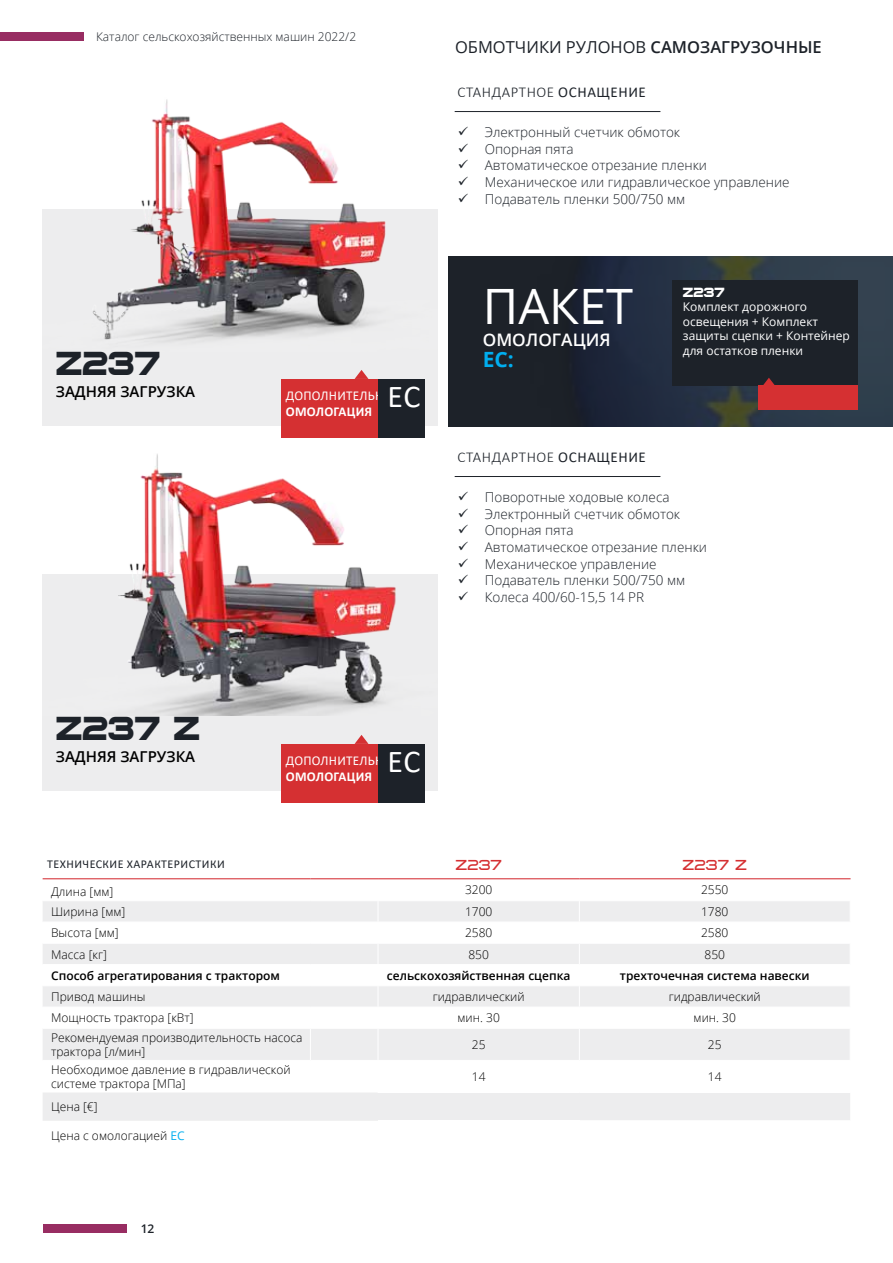
<style>
.page{position:relative;width:893px;height:1263px;background:#fff}
.page>*{position:absolute;margin:0;border:0;box-sizing:border-box;transform-origin:0 0}
.t1{font:48.75px "Open Sans";color:#fff}
.t2{font:700 45px "Bitsumishi Pro";color:#1d2229}
.t3{font:31.95px "Calibri";color:#fff}
.t4{font:700 21px "Open Sans";color:#00aeef}
.t5{font:19.5px "Bitsumishi Pro";color:#d53032}
.t6{font:700 18px "Bitsumishi Pro";color:#fff}
.t7{font:600 17.25px "Open Sans";color:#fff}
.t8{font:600 16.5px "Open Sans";color:#1d2229}
.t9{font:16.5px "Open Sans";color:#1d2229}
.t10{font:300 15px "Calibri";letter-spacing:.04em;color:#1d2229}
.t11{font:600 15px "Open Sans";color:#000}
.t12{font:15px "Calibri";color:#1d2229}
.t13{font:300 13.5px/16.6px "Open Sans";color:#1d2229}
.t14{font:13.5px "Calibri";letter-spacing:.02em;color:#fff}
.t15{font:700 13.5px "Calibri";letter-spacing:.02em;color:#fff}
.t16{font:300 12px/14.4px "Open Sans";color:#000}
.t17{font:600 12px "Open Sans";color:#000}
.t18{font:12px/14.4px "Open Sans";color:#fff}
.t19{font:300 12px "Open Sans";color:#1d2229}
.t20{font:12px "Calibri";color:#1d2229}
.t21{font:600 12px "Open Sans";color:#1d2229}
.s1{font-weight:400}
.s2{font-weight:400;color:#00aeef}
</style>
<div class="page">
<div style="left:43px;top:1224px;width:83px;height:9px;background:#982d62"></div>
<div style="left:0;top:32px;width:84px;height:9px;background:#982d62"></div>
<div style="left:42px;top:209px;width:396px;height:217px;background:#ededee"></div>
<div style="left:42px;top:574px;width:396px;height:216px;background:#ededee"></div>
<img style="left:92px;top:99px;width:294px;height:243px">
<img style="left:118px;top:454px;width:278px;height:261px">
<div style="left:281px;top:379px;width:144px;height:59px;background:#d53032"></div>
<div style="left:378px;top:379px;width:47px;height:59px;background:#1d2229"></div>
<svg style="left:355px;top:370px;width:13px;height:9px"></svg>
<div style="left:281px;top:744px;width:144px;height:58px;background:#d53032"></div>
<div style="left:378px;top:744px;width:47px;height:58px;background:#1d2229"></div>
<svg style="left:355px;top:735px;width:13px;height:9px"></svg>
<hr style="left:455px;top:111px;width:205px;height:1px;background:#1d2229">
<hr style="left:455px;top:476px;width:205px;height:1px;background:#1d2229">
<svg style="left:43px;top:901px;width:807px;height:220px;fill:#ededee"></svg>
<hr style="left:43px;top:922px;width:267px;height:1px;background:#fff">
<hr style="left:310px;top:922px;width:68px;height:1px;background:#fff">
<hr style="left:378px;top:922px;width:201px;height:1px;background:#fff">
<hr style="left:579px;top:922px;width:272px;height:1px;background:#fff">
<hr style="left:43px;top:943px;width:267px;height:1px;background:#fff">
<hr style="left:310px;top:943px;width:68px;height:1px;background:#fff">
<hr style="left:378px;top:943px;width:201px;height:1px;background:#fff">
<hr style="left:579px;top:943px;width:272px;height:1px;background:#fff">
<hr style="left:43px;top:964px;width:267px;height:1px;background:#fff">
<hr style="left:310px;top:964px;width:68px;height:1px;background:#fff">
<hr style="left:378px;top:964px;width:201px;height:1px;background:#fff">
<hr style="left:579px;top:964px;width:272px;height:1px;background:#fff">
<hr style="left:43px;top:985px;width:267px;height:1px;background:#fff">
<hr style="left:310px;top:985px;width:68px;height:1px;background:#fff">
<hr style="left:378px;top:985px;width:201px;height:1px;background:#fff">
<hr style="left:579px;top:985px;width:272px;height:1px;background:#fff">
<hr style="left:43px;top:1007px;width:267px;height:1px;background:#fff">
<hr style="left:310px;top:1007px;width:68px;height:1px;background:#fff">
<hr style="left:378px;top:1007px;width:201px;height:1px;background:#fff">
<svg style="left:378px;top:879px;width:1px;height:149px"></svg>
<hr style="left:579px;top:1007px;width:272px;height:1px;background:#fff">
<svg style="left:579px;top:879px;width:1px;height:149px"></svg>
<hr style="left:43px;top:1028px;width:267px;height:1px;background:#fff">
<hr style="left:310px;top:1028px;width:68px;height:1px;background:#fff">
<hr style="left:310px;top:1029px;width:1px;height:31px;background:#fff">
<hr style="left:378px;top:1028px;width:201px;height:1px;background:#fff">
<hr style="left:378px;top:1029px;width:1px;height:31px;background:#fff">
<hr style="left:579px;top:1028px;width:272px;height:1px;background:#fff">
<hr style="left:579px;top:1029px;width:1px;height:31px;background:#fff">
<hr style="left:43px;top:1060px;width:267px;height:1px;background:#fff">
<hr style="left:310px;top:1060px;width:68px;height:1px;background:#fff">
<hr style="left:378px;top:1060px;width:201px;height:1px;background:#fff">
<hr style="left:378px;top:1061px;width:1px;height:31px;background:#fff">
<hr style="left:579px;top:1060px;width:272px;height:1px;background:#fff">
<hr style="left:579px;top:1061px;width:1px;height:31px;background:#fff">
<hr style="left:378px;top:1092px;width:201px;height:1px;background:#fff">
<hr style="left:579px;top:1092px;width:272px;height:1px;background:#fff">
<hr style="left:378px;top:1120px;width:201px;height:1px;background:#fff">
<hr style="left:579px;top:1120px;width:271px;height:1px;background:#fff">
<hr style="left:43px;top:878px;width:267px;height:1px;background:#d22229">
<hr style="left:310px;top:878px;width:68px;height:1px;background:#d22229">
<hr style="left:378px;top:878px;width:201px;height:1px;background:#d22229">
<hr style="left:579px;top:878px;width:272px;height:1px;background:#d22229">
<div style="left:448px;top:256px;width:445px;height:170px;background:#1d2229"></div>
<img style="left:581px;top:256px;width:312px;height:170px">
<div style="left:672px;top:280px;width:186px;height:106px;background:#1d2229"></div>
<div style="left:758px;top:386px;width:99px;height:24px;background:#d53032"></div>
<svg style="left:762px;top:378px;width:14px;height:8px"></svg>
<p class="t19" style="left:96px;top:28px;width:262px">Каталог сельскохозяйственных машин 2022/2</p>
<h2 class="t2" style="left:56px;top:346px;width:106px">Z237</h2>
<p class="t11" style="left:56px;top:381px;width:141px">ЗАДНЯЯ ЗАГРУЗКА</p>
<h3 class="t3" style="left:387px;top:375px;width:35px">ЕС</h3>
<p class="t14" style="left:286px;top:386px;width:35px">Дополнительно</p>
<p class="t15" style="left:286px;top:402px;width:88px">омологация</p>
<p class="t9" style="left:455px;top:36px;width:13px">ОБМОТ</p>
<p class="t9" style="left:515px;top:36px;width:24px">ЧИКИ</p>
<p class="t9" style="left:566px;top:36px;width:23px">РУЛОНО</p>
<p class="t8" style="left:636px;top:36px;width:28px"><span class="s1">В</span> САМ</p>
<p class="t8" style="left:687px;top:36px;width:123px">ОЗАГРУЗОЧ НЫЕ</p>
<p class="t10" style="left:457px;top:83px;width:112px">Стандартное <span class="s1">осна</span></p>
<p class="t12" style="left:597px;top:82px;width:24px">щение</p>
<p class="t13" style="left:485px;top:123px;width:306px">Электронный счетчик обмоток<br>Опорная пята<br>Автоматическое отрезание пленки<br>Механическое или гидравлическое управление<br>Подаватель пленки 500/750 мм</p>
<h1 class="t1" style="left:483px;top:272px;width:31px">ПАКЕТ</h1>
<p class="t7" style="left:483px;top:328px;width:92px">ОМОЛОГАЦИ</p>
<p class="t7" style="left:599px;top:328px;width:13px">Я</p>
<h3 class="t4" style="left:483px;top:344px;width:33px">ЕС:</h3>
<p class="t10" style="left:457px;top:448px;width:112px">Стандартное <span class="s1">осна</span></p>
<p class="t12" style="left:597px;top:447px;width:24px">щение</p>
<h3 class="t6" style="left:683px;top:285px;width:43px">Z237</h3>
<p class="t18" style="left:683px;top:300px;width:168px">Комплект дорожного освещения + Комплект защиты сцепки + Контейнер для остатков пленки</p>
<p class="t13" style="left:485px;top:488px;width:224px">Поворотные ходовые колеса<br>Электронный счетчик обмоток<br>Опорная пята<br>Автоматическое отрезание пленки<br>Механическое управление<br>Подаватель пленки 500/750 мм<br>Колеса 400/60-15,5 14 PR</p>
<h2 class="t2" style="left:56px;top:711px;width:146px">Z237 Z</h2>
<p class="t11" style="left:56px;top:746px;width:141px">ЗАДНЯЯ ЗАГРУЗКА</p>
<h3 class="t3" style="left:387px;top:739px;width:35px">ЕС</h3>
<p class="t14" style="left:286px;top:751px;width:35px">Дополнительно</p>
<p class="t15" style="left:286px;top:767px;width:88px">омологация</p>
<p class="t20" style="left:47px;top:855px;width:14px">Техни</p>
<p class="t20" style="left:83px;top:855px;width:15px">ческие</p>
<p class="t20" style="left:127px;top:855px;width:8px">характеристики</p>
<h3 class="t5" style="left:455px;top:857px;width:48px">Z237</h3>
<h3 class="t5" style="left:682px;top:857px;width:66px">Z237 Z</h3>
<p class="t16" style="left:51px;top:885px;width:64px">Длина [мм]</p>
<p class="t16" style="left:465px;top:882px;width:29px">3200</p>
<p class="t16" style="left:701px;top:882px;width:29px">2550</p>
<p class="t16" style="left:51px;top:904px;width:76px">Ширина [мм]</p>
<p class="t16" style="left:465px;top:904px;width:29px">1700</p>
<p class="t16" style="left:701px;top:904px;width:29px">1780</p>
<p class="t16" style="left:51px;top:925px;width:69px">Высота [мм]</p>
<p class="t16" style="left:465px;top:925px;width:29px">2580</p>
<p class="t16" style="left:701px;top:925px;width:29px">2580</p>
<p class="t16" style="left:51px;top:947px;width:57px">Масса [кг]</p>
<p class="t16" style="left:468px;top:947px;width:22px">850</p>
<p class="t16" style="left:704px;top:947px;width:22px">850</p>
<p class="t17" style="left:51px;top:967px;width:230px">Способ агрегатирования с трактором</p>
<p class="t17" style="left:387px;top:967px;width:185px">сельскохозяйственная сцепка</p>
<p class="t17" style="left:620px;top:967px;width:191px">трехточечная система навески</p>
<p class="t16" style="left:51px;top:989px;width:96px">Привод машины</p>
<p class="t16" style="left:433px;top:989px;width:93px">гидравлический</p>
<p class="t16" style="left:669px;top:989px;width:93px">гидравлический</p>
<p class="t16" style="left:51px;top:1010px;width:144px">Мощность трактора [кВт]</p>
<p class="t16" style="left:458px;top:1010px;width:44px">мин. 30</p>
<p class="t16" style="left:694px;top:1010px;width:44px">мин. 30</p>
<p class="t16" style="left:51px;top:1030px;width:253px">Рекомендуемая производительность насоса трактора [л/мин]</p>
<p class="t16" style="left:472px;top:1037px;width:15px">25</p>
<p class="t16" style="left:708px;top:1037px;width:15px">25</p>
<p class="t16" style="left:51px;top:1062px;width:241px">Необходимое давление в гидравлической системе трактора [MПa]</p>
<p class="t16" style="left:472px;top:1069px;width:15px">14</p>
<p class="t16" style="left:708px;top:1069px;width:15px">14</p>
<p class="t16" style="left:51px;top:1099px;width:48px">Цена [€]</p>
<p class="t16" style="left:51px;top:1127px;width:135px">Цена с омологацией <span class="s2">ЕС</span></p>
<p class="t21" style="left:141px;top:1221px;width:15px">12</p>
</div>
